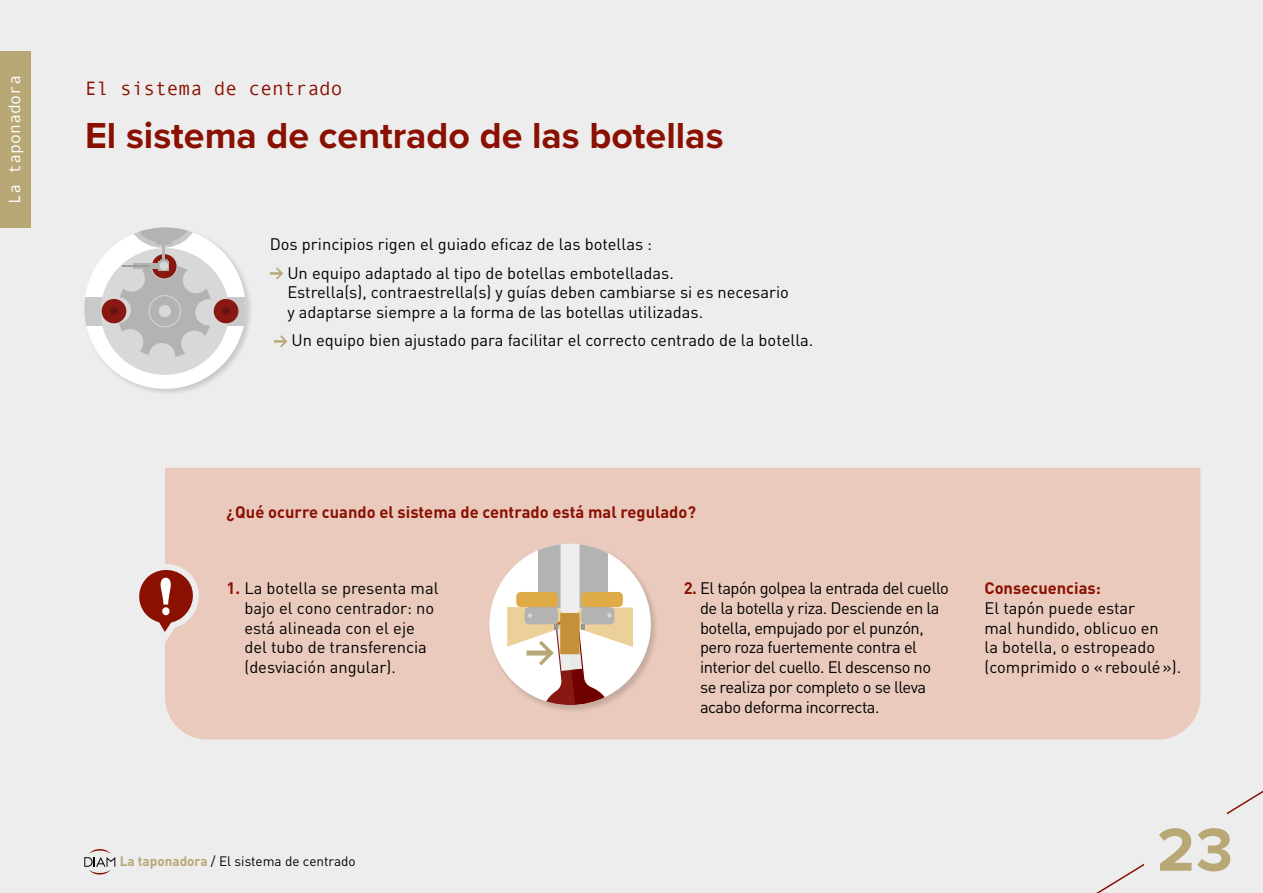
<style>
.page{position:relative;width:1263px;height:893px;background:#ededed}
.page>*{position:absolute;margin:0;border:0;box-sizing:border-box;transform-origin:0 0}
.t1{font:700 62.85px "Proxima Nova";color:#b8a876}
.t2{font:700 37.5px "Proxima Nova";color:#8a1002}
.t3{font:19.5px "Andale Mono";color:#8a1002}
.t4{font:16.5px/19.8px "DIN Pro";color:#000}
.t5{font:16.5px/19.8px "DIN Pro";letter-spacing:-.03em;color:#000}
.t6{font:700 16.5px "DIN Pro";color:#8a1002}
.t7{font:16.5px "Andale Mono";color:#fff}
.t8{font:13.5px "DIN Pro";color:#000}
.s1{font-weight:700;color:#8a1002}
.s2{font-weight:700;color:#b8a876}
</style>
<div class="page">
<div style="left:0;top:51px;width:31px;height:176px;background:#b8a876"></div>
<svg style="left:1050px;top:739px;width:213px;height:154px"></svg>
<div style="left:1144px;top:802px;width:83px;height:82px;background:#ededed"></div>
<svg style="left:270px;top:267px;width:13px;height:13px"></svg>
<svg style="left:274px;top:335px;width:13px;height:12px"></svg>
<div style="left:82px;top:226px;width:171px;height:171px;background:#000;opacity:.15"></div>
<div style="left:84px;top:227px;width:162px;height:162px;background:#fff;border-radius:50%"></div>
<div style="left:84px;top:297px;width:23px;height:28px;background:#cac9c9"></div>
<div style="left:224px;top:297px;width:22px;height:28px;background:#cac9c9"></div>
<div style="left:214px;top:299px;width:24px;height:24px;background:#8a1812;border-radius:50%"></div>
<div style="left:222px;top:307px;width:8px;height:8px;background:#651410;border-radius:50%"></div>
<svg style="left:101px;top:227px;width:128px;height:148px"></svg>
<div style="left:165px;top:468px;width:1035px;height:271px;background:#e9cabc"></div>
<svg style="left:139px;top:557px;width:67px;height:92px"></svg>
<div style="left:488px;top:542px;width:170px;height:171px;background:#000;opacity:.15"></div>
<div style="left:489px;top:544px;width:162px;height:161px;background:#fff;border-radius:50%"></div>
<svg style="left:507px;top:544px;width:126px;height:161px"></svg>
<svg style="left:84px;top:849px;width:31px;height:25px"></svg>
<p class="t7" style="left:4px;top:203px;width:130px;rotate:-90deg">La taponadora</p>
<p class="t3" style="left:85px;top:75px;width:259px">El sistema de centrado</p>
<h2 class="t2" style="left:85px;top:108px;width:640px">El sistema de centrado de las botellas</h2>
<p class="t4" style="left:287px;top:229px;width:388px;line-height:28.3px;text-indent:-18px">Dos principios rigen el guiado eficaz de las botellas :<br>Un equipo adaptado al tipo de botellas embotelladas.</p>
<p class="t4" style="left:287px;top:282px;width:503px">Estrella(s), contraestrella(s) y guías deben cambiarse si es necesario y adaptarse siempre a la forma de las botellas utilizadas.</p>
<p class="t4" style="left:291px;top:330px;width:523px">Un equipo bien ajustado para facilitar el correcto centrado de la botella.</p>
<p class="t6" style="left:227px;top:501px;width:471px">¿Qué ocurre cuando el sistema de centrado está mal regulado?</p>
<p class="t5" style="left:700px;top:577px;width:250px;text-indent:-16px"><span class="s1">2.</span> El tapón golpea la entrada del cuello de la botella y riza. Desciende en la botella, empujado por el punzón, pero roza fuertemente contra el interior del cuello. El descenso no se realiza por completo o se lleva acabo deforma incorrecta.</p>
<p class="t4" style="left:244px;top:577px;width:196px;text-indent:-18px"><span class="s1">1.</span> La botella se presenta mal bajo el cono centrador: no está alineada con el eje del tubo de transferencia (desviación angular).</p>
<p class="t6" style="left:984px;top:577px;width:118px">Consecuencias:</p>
<p class="t4" style="left:984px;top:597px;width:198px">El tapón puede estar<br>mal hundido, oblicuo en<br>la botella, o estropeado (comprimido o «reboulé»).</p>
<p class="t8" style="left:120px;top:851px;width:237px"><span class="s2">La taponadora</span> / El sistema de centrado</p>
<h1 class="t1" style="left:1157px;top:803px;width:77px">23</h1>
</div>
